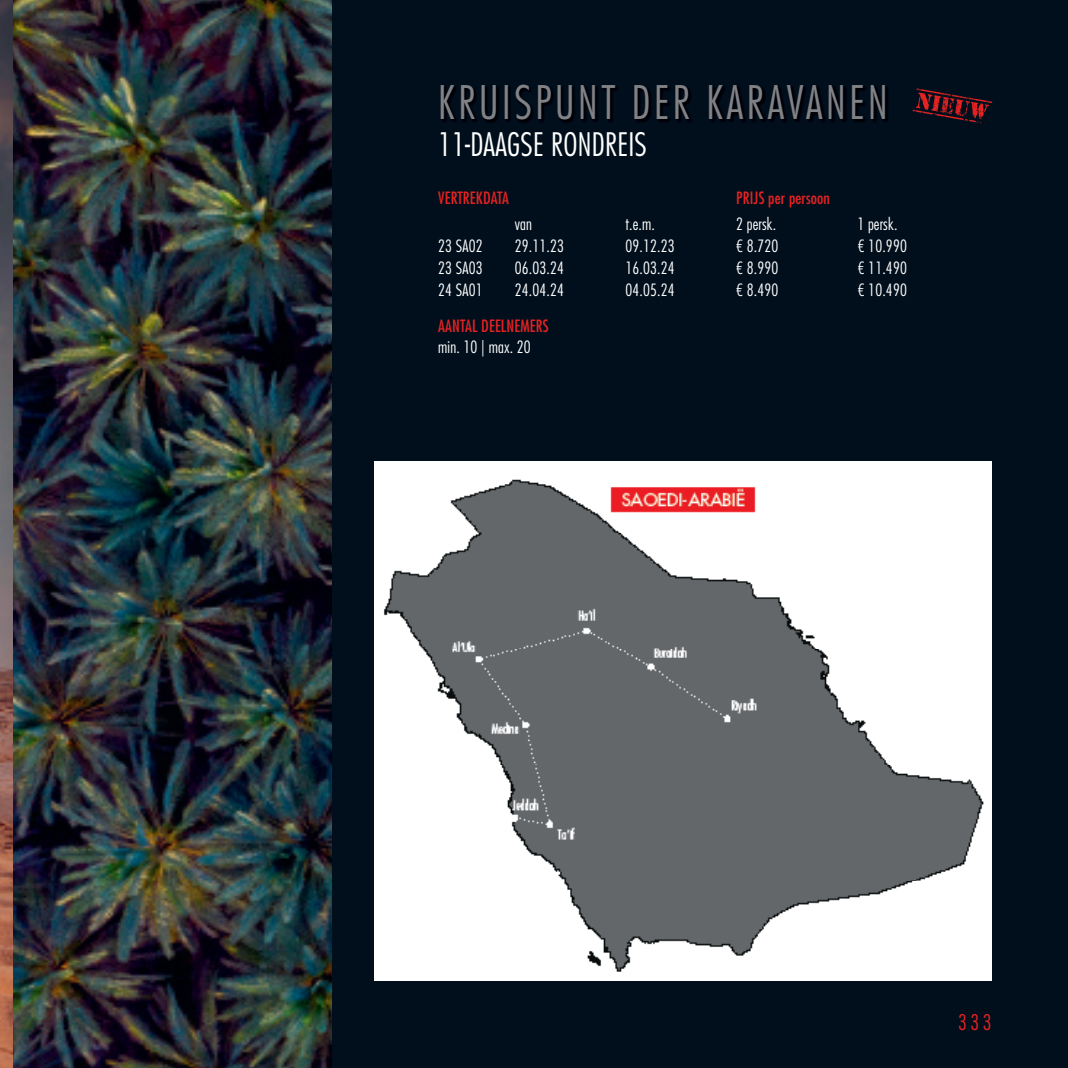
<style>
.page{position:relative;width:1068px;height:1068px;background:#fff}
.page>*{position:absolute;margin:0;border:0;box-sizing:border-box;transform-origin:0 0}
.t1{font:300 condensed 45px "Futura Std";letter-spacing:.08em;color:#808285}
.t2{font:300 condensed 31.5px "Futura Std";letter-spacing:.01em;color:#fff}
.t3{font:300 condensed 21px "Futura Std";color:#e52222}
.t4{font:300 condensed 16.5px "Futura Std";letter-spacing:.01em;color:#fff}
.t5{font:condensed 16.5px "Futura Std";letter-spacing:.01em;color:#e52222}
</style>
<div class="page">
<div style="left:332px;top:0;width:735px;height:1067px;background:#010f1c"></div>
<img style="left:0;top:0;width:332px;height:1067px">
<img style="left:374px;top:461px;width:617px;height:519px">
<img style="left:442px;top:86px;width:446px;height:37px">
<svg style="left:912px;top:88px;width:80px;height:36px"></svg>
<h1 class="t1" style="left:438px;top:76px;width:451px">KRUISPUNT DER KARAVANEN</h1>
<h2 class="t2" style="left:438px;top:125px;width:210px">11-DAAGSE RONDREIS</h2>
<p class="t5" style="left:438px;top:188px;width:72px">VERTREKDATA</p>
<p class="t5" style="left:736px;top:188px;width:95px">PRIJS per persoon</p>
<p class="t4" style="left:514px;top:214px;width:19px">VAN</p>
<p class="t4" style="left:625px;top:214px;width:31px">T.E.M.</p>
<p class="t4" style="left:736px;top:214px;width:42px">2 PERSK.</p>
<p class="t4" style="left:857px;top:214px;width:42px">1 PERSK.</p>
<p class="t4" style="left:438px;top:236px;width:46px">23 SA02</p>
<p class="t4" style="left:514px;top:236px;width:51px">29.11.23</p>
<p class="t4" style="left:625px;top:236px;width:51px">09.12.23</p>
<p class="t4" style="left:736px;top:236px;width:44px">€ 8.720</p>
<p class="t4" style="left:857px;top:236px;width:51px">€ 10.990</p>
<p class="t4" style="left:438px;top:258px;width:46px">23 SA03</p>
<p class="t4" style="left:514px;top:258px;width:51px">06.03.24</p>
<p class="t4" style="left:625px;top:258px;width:51px">16.03.24</p>
<p class="t4" style="left:736px;top:258px;width:44px">€ 8.990</p>
<p class="t4" style="left:857px;top:258px;width:51px">€ 11.490</p>
<p class="t4" style="left:438px;top:280px;width:46px">24 SA01</p>
<p class="t4" style="left:514px;top:280px;width:51px">24.04.24</p>
<p class="t4" style="left:625px;top:280px;width:51px">04.05.24</p>
<p class="t4" style="left:736px;top:280px;width:44px">€ 8.490</p>
<p class="t4" style="left:857px;top:280px;width:51px">€ 10.490</p>
<p class="t5" style="left:438px;top:316px;width:112px">AANTAL DEELNEMERS</p>
<p class="t4" style="left:438px;top:337px;width:94px">MIN. 10 | MAX. 20</p>
<p class="t3" style="left:957px;top:1009px;width:35px">333</p>
</div>
